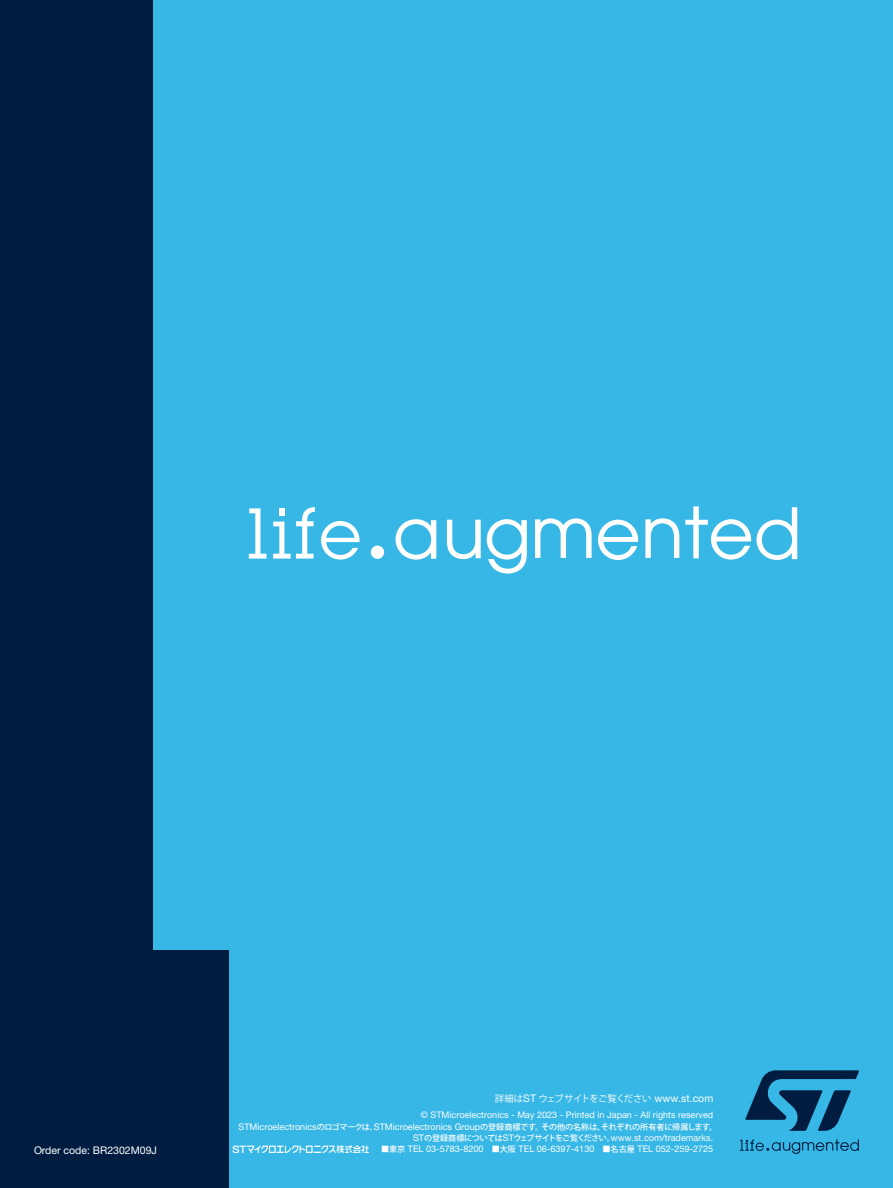
<style>
.page{position:relative;width:893px;height:1188px;background:#fff}
.page>*{position:absolute;margin:0;border:0;box-sizing:border-box;transform-origin:0 0}
.t1{font:10.5px "Helvetica Neue LT Std";color:#fff}
.t2{font:9.45px "Koz Go Pro";letter-spacing:-.065em;color:#fff}
.t3{font:9px "Helvetica Neue LT Std";color:#fff}
.s1{font-family:"Helvetica Neue LT Std";font-size:10.5px}
.s2{font-family:"Koz Go Pro";font-weight:500;font-size:8.1px}
</style>
<div class="page">
<div style="left:108px;top:0;width:785px;height:1188px;background:#36b7e6"></div>
<div style="left:0;top:0;width:153px;height:1188px;background:#001c40"></div>
<svg style="left:249px;top:508px;width:18px;height:51px"></svg>
<svg style="left:273px;top:507px;width:42px;height:52px"></svg>
<svg style="left:321px;top:521px;width:39px;height:39px"></svg>
<svg style="left:396px;top:519px;width:40px;height:41px"></svg>
<svg style="left:447px;top:520px;width:34px;height:39px"></svg>
<svg style="left:487px;top:519px;width:40px;height:55px"></svg>
<svg style="left:535px;top:518px;width:57px;height:40px"></svg>
<svg style="left:598px;top:520px;width:40px;height:40px"></svg>
<svg style="left:645px;top:518px;width:34px;height:40px"></svg>
<svg style="left:685px;top:506px;width:112px;height:54px"></svg>
<div style="left:371px;top:546px;width:13px;height:13px;background:#fff;border-radius:50%"></div>
<svg style="left:745px;top:1070px;width:114px;height:61px"></svg>
<svg style="left:740px;top:1139px;width:119px;height:15px"></svg>
<div style="left:106px;top:950px;width:123px;height:238px;background:#001c40"></div>
<svg style="left:232px;top:1145px;width:137px;height:8px"></svg>
<p class="t1" style="left:34px;top:1144px;width:124px">Order code: BR2302M09J</p>
<p class="t2" style="left:495px;top:1092px;width:220px">詳細は<span class="s1">ST</span> ウェブサイトをご覧ください <span class="s1">www.st.com</span></p>
<p class="t3" style="left:421px;top:1110px;width:294px">© STMicroelectronics - May 2023 - Printed in Japan - All rights reserved</p>
<p class="t3" style="left:238px;top:1121px;width:480px">STMicroelectronics<span class="s2">のロゴマークは、</span>STMicroelectronics Group<span class="s2">の登録商標です。その他の名称は、それぞれの所有者に帰属します。</span></p>
<p class="t3" style="left:413px;top:1132px;width:302px">ST<span class="s2">の登録商標については</span>ST<span class="s2">ウェブサイトをご覧ください。</span>www.st.com/trademarks.</p>
<p class="t3" style="left:381px;top:1144px;width:334px"><span class="s2">■東京</span> TEL 03-5783-8200<span class="s2">　■大阪</span> TEL 06-6397-4130<span class="s2">　■名古屋</span> TEL 052-259-2725</p>
</div>
